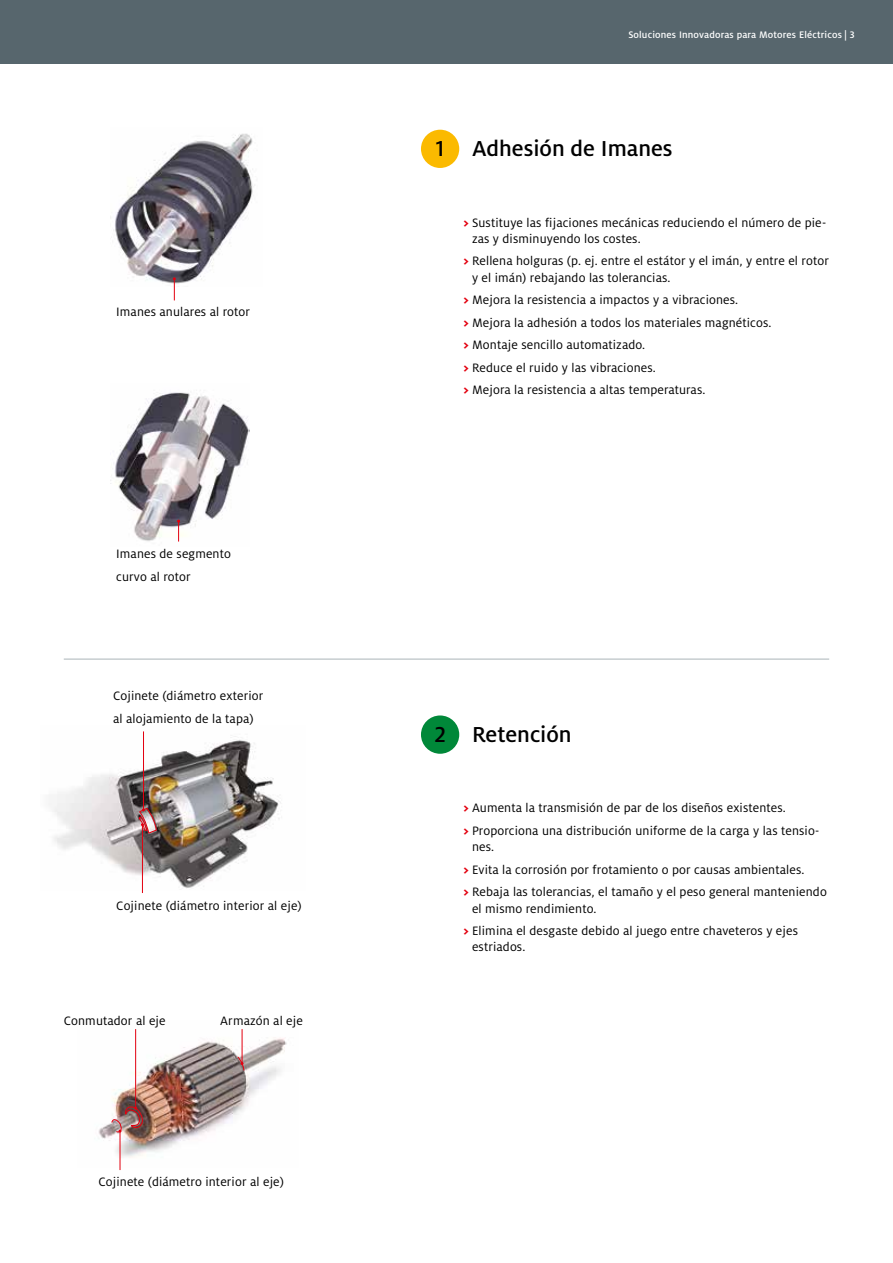
<style>
.page{position:relative;width:893px;height:1263px;background:#fff}
.page>*{position:absolute;margin:0;border:0;box-sizing:border-box;transform-origin:0 0}
.t1{font:500 24px "Henkel Milo";color:#000}
.t2{font:13.5px/22.5px "Henkel Milo";letter-spacing:.01em;color:#000}
.t3{font:500 10.5px "Henkel Milo";letter-spacing:.015em;color:#fff}
.s1{font-weight:700;color:#e3000f}
</style>
<div class="page">
<div style="left:0;top:0;width:893px;height:64px;background:#57666d"></div>
<img style="left:98px;top:1029px;width:189px;height:138px">
<hr style="left:135px;top:1029px;width:1px;height:79px;background:#e3000f">
<hr style="left:242px;top:1029px;width:1px;height:34px;background:#e3000f">
<hr style="left:120px;top:1131px;width:1px;height:39px;background:#e3000f">
<svg style="left:111px;top:1105px;width:32px;height:28px"></svg>
<svg style="left:237px;top:1056px;width:8px;height:15px"></svg>
<div style="left:421px;top:130px;width:38px;height:38px;background:#fbba00;border-radius:50%"></div>
<div style="left:421px;top:715px;width:38px;height:39px;background:#008839;border-radius:50%"></div>
<img style="left:49px;top:736px;width:232px;height:154px">
<hr style="left:143px;top:731px;width:1px;height:79px;background:#e3000f">
<hr style="left:142px;top:825px;width:1px;height:68px;background:#e3000f">
<svg style="left:138px;top:807px;width:19px;height:31px"></svg>
<img style="left:110px;top:133px;width:145px;height:151px">
<svg style="left:173px;top:277px;width:3px;height:23px"></svg>
<img style="left:110px;top:392px;width:139px;height:150px">
<svg style="left:177px;top:520px;width:3px;height:21px"></svg>
<hr style="left:64px;top:658px;width:765px;height:2px;background:#c7cdd0">
<p class="t2" style="left:116px;top:300px;width:135px">Imanes anulares al rotor</p>
<p class="t2" style="left:116px;top:543px;width:116px">Imanes de segmento curvo al rotor</p>
<p class="t2" style="left:113px;top:685px;width:152px">Cojinete (diámetro exterior al alojamiento de la tapa)</p>
<p class="t2" style="left:116px;top:895px;width:187px">Cojinete (diámetro interior al eje)</p>
<p class="t2" style="left:64px;top:1009px;width:103px">Conmutador al eje</p>
<p class="t2" style="left:220px;top:1009px;width:84px">Armazón al eje</p>
<p class="t2" style="left:98px;top:1170px;width:187px">Cojinete (diámetro interior al eje)</p>
<p class="t3" style="left:628px;top:29px;width:228px">Soluciones Innovadoras para Motores Eléctricos | 3</p>
<h1 class="t1" style="left:436px;top:135px;width:10px">1</h1>
<h1 class="t1" style="left:472px;top:135px;width:202px">Adhesión de Imanes</h1>
<p class="t2" style="left:472px;top:214px;width:356px;line-height:16.2px;text-indent:-9px"><span class="s1">&gt;</span> Sustituye las fijaciones mecánicas reduciendo el número de pie&shy;zas y disminuyendo los costes.</p>
<p class="t2" style="left:472px;top:253px;width:358px;line-height:16.2px;text-indent:-9px"><span class="s1">&gt;</span> Rellena holguras (p. ej. entre el estátor y el imán, y entre el rotor y el imán) rebajando las tolerancias.</p>
<p class="t2" style="left:463px;top:289px;width:309px"><span class="s1">&gt;</span> Mejora la resistencia a impactos y a vibraciones.<br><span class="s1">&gt;</span> Mejora la adhesión a todos los materiales magnéticos. <span class="s1">&gt;</span> Montaje sencillo automatizado.<br><span class="s1">&gt;</span> Reduce el ruido y las vibraciones.<br><span class="s1">&gt;</span> Mejora la resistencia a altas temperaturas.</p>
<h1 class="t1" style="left:434px;top:721px;width:13px">2</h1>
<h1 class="t1" style="left:472px;top:721px;width:101px">Retención</h1>
<p class="t2" style="left:463px;top:797px;width:357px"><span class="s1">&gt;</span> Aumenta la transmisión de par de los diseños existentes.<br><span class="s1">&gt;</span> Proporciona una distribución uniforme de la carga y las tensio-</p>
<p class="t2" style="left:463px;top:836px;width:365px;text-indent:9px">nes.<br><span class="s1">&gt;</span> Evita la corrosión por frotamiento o por causas ambientales.<br><span class="s1">&gt;</span> Rebaja las tolerancias, el tamaño y el peso general manteniendo</p>
<p class="t2" style="left:463px;top:897px;width:336px;text-indent:9px">el mismo rendimiento.<br><span class="s1">&gt;</span> Elimina el desgaste debido al juego entre chaveteros y ejes</p>
<p class="t2" style="left:472px;top:936px;width:55px">estriados.</p>
</div>
